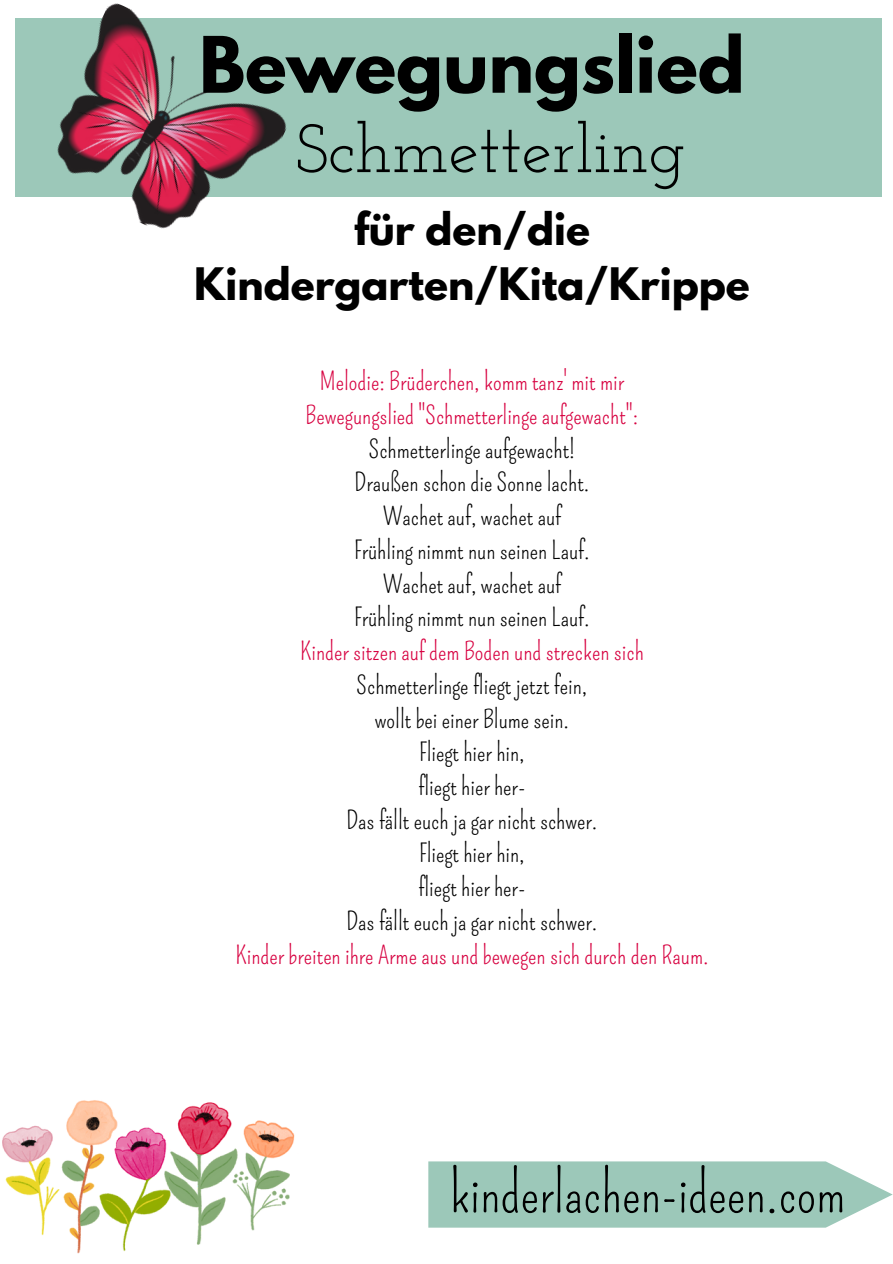
<style>
.page{position:relative;width:893px;height:1264px;background:#fff}
.page>*{position:absolute;margin:0;border:0;box-sizing:border-box;transform-origin:0 0}
.t1{font:700 68.85px "League Spartan";color:#000}
.t2{font:68.4px "Josefin Slab";color:#000}
.t3{font:55.2px "Pompiere";color:#000}
.t4{font:700 39.6px/55.1px "League Spartan";color:#000;text-align:center}
.t5{font:24.6px/33.8px "Pompiere";color:#000;text-align:center}
.t6{font:24.6px/33.8px "Pompiere";color:#d70040;text-align:center}
</style>
<div class="page">
<div style="left:16px;top:18px;width:865px;height:179px;background:#9cc8b9"></div>
<svg style="left:428px;top:1161px;width:464px;height:66px;background:#a3ccbe"></svg>
<img style="left:2px;top:1100px;width:293px;height:154px">
<img style="left:57px;top:3px;width:230px;height:226px">
<h1 class="t1" style="left:199px;top:31px;width:547px">Bewegungslied</h1>
<h2 class="t2" style="left:295px;top:121px;width:391px">Schmetterling</h2>
<h3 class="t4" style="left:194px;top:207px;width:557px">für den/die<br>Kindergarten/Kita/Krippe</h3>
<p class="t6" style="left:305px;top:365px;width:334px">Melodie: Brüderchen, komm tanz' mit mir<br>Bewegungslied "Schmetterlinge aufgewacht":</p>
<p class="t5" style="left:354px;top:432px;width:237px">Schmetterlinge aufgewacht!<br>Draußen schon die Sonne lacht.<br>Wachet auf, wachet auf<br>Frühling nimmt nun seinen Lauf.<br>Wachet auf, wachet auf<br>Frühling nimmt nun seinen Lauf.</p>
<p class="t6" style="left:300px;top:635px;width:345px">Kinder sitzen auf dem Boden und strecken sich</p>
<p class="t5" style="left:346px;top:668px;width:252px">Schmetterlinge fliegt jetzt fein, wollt bei einer Blume sein.<br>Fliegt hier hin,<br>fliegt hier her-<br>Das fällt euch ja gar nicht schwer.<br>Fliegt hier hin,<br>fliegt hier her-<br>Das fällt euch ja gar nicht schwer.</p>
<p class="t6" style="left:235px;top:938px;width:474px">Kinder breiten ihre Arme aus und bewegen sich durch den Raum.</p>
<h3 class="t3" style="left:450px;top:1160px;width:397px">kinderlachen-ideen.com</h3>
</div>
